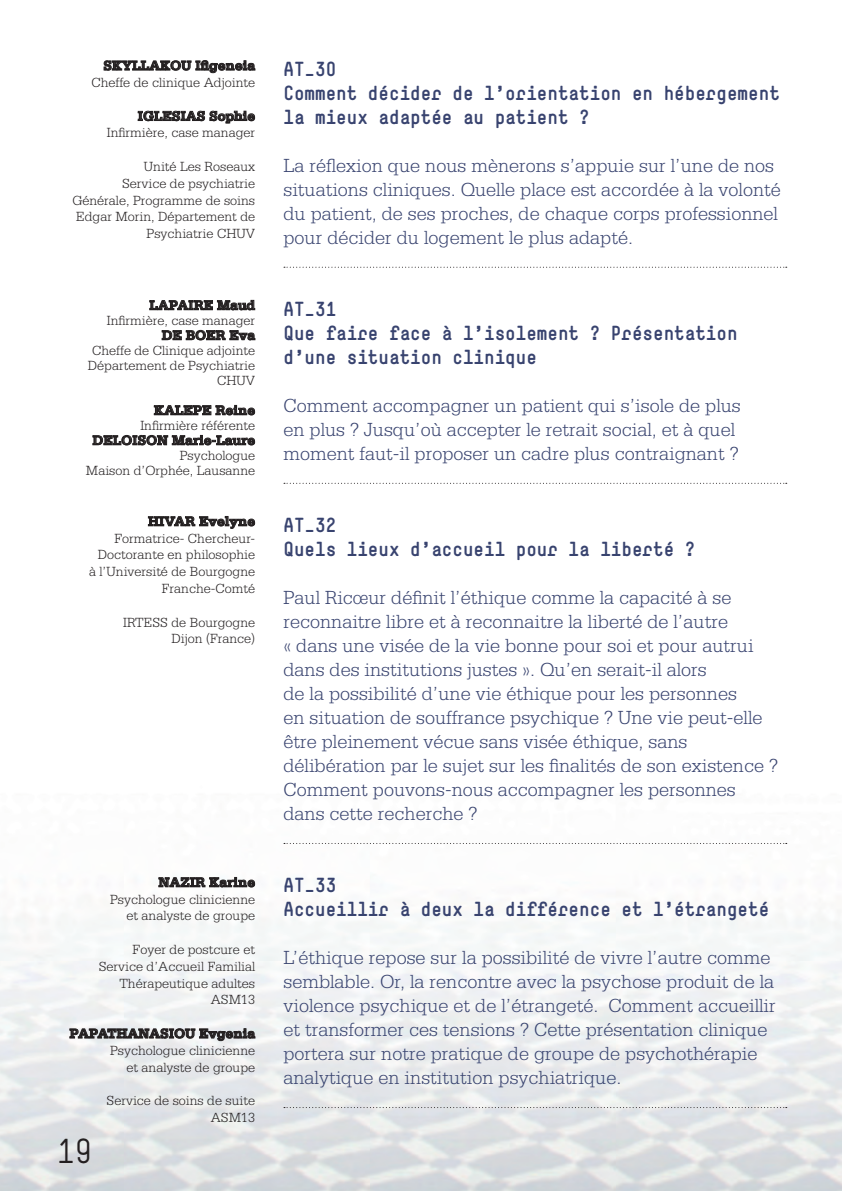
<style>
.page{position:relative;width:842px;height:1191px;background:#fff}
.page>*{position:absolute;margin:0;border:0;box-sizing:border-box;transform-origin:0 0}
.t1{font:34px "Simple";color:#231f20}
.t2{font:300 20px/24px "Serifa Std";color:#38436f}
.t3{font:700 20px/24px "Simple";color:#38436f}
.t4{font:300 14px/16.8px "Serifa Std";color:#231f20;text-align:right}
.t5{font:700 14px "Serifa Std";color:#231f20}
</style>
<div class="page">
<svg style="left:284px;top:267px;width:503px;height:1px"></svg>
<svg style="left:284px;top:483px;width:503px;height:1px"></svg>
<svg style="left:284px;top:843px;width:503px;height:1px"></svg>
<svg style="left:284px;top:1107px;width:503px;height:1px"></svg>
<svg style="left:103px;top:60px;width:153px;height:14px"></svg>
<svg style="left:137px;top:110px;width:119px;height:14px"></svg>
<svg style="left:149px;top:299px;width:107px;height:12px"></svg>
<svg style="left:161px;top:329px;width:95px;height:12px"></svg>
<svg style="left:153px;top:404px;width:103px;height:12px"></svg>
<svg style="left:92px;top:434px;width:164px;height:12px"></svg>
<svg style="left:147px;top:515px;width:109px;height:14px"></svg>
<svg style="left:158px;top:876px;width:98px;height:12px"></svg>
<svg style="left:69px;top:1027px;width:187px;height:14px;background:#9e9e9f"></svg>
<p class="t5" style="left:103px;top:57px;width:153px">SKYLLAKOU Ifigeneia</p>
<p class="t4" style="left:91px;top:74px;width:165px">Cheffe de clinique Adjointe</p>
<p class="t5" style="left:138px;top:108px;width:119px">IGLESIAS Sophie</p>
<p class="t4" style="left:107px;top:124px;width:150px">Infirmière, case manager</p>
<p class="t4" style="left:72px;top:158px;width:184px">Unité Les Roseaux<br>Service de psychiatrie<br>Générale, Programme de soins<br>Edgar Morin, Département de<br>Psychiatrie CHUV</p>
<p class="t5" style="left:149px;top:297px;width:107px">LAPAIRE Maud</p>
<p class="t4" style="left:107px;top:312px;width:150px">Infirmière, case manager</p>
<p class="t5" style="left:162px;top:327px;width:95px">DE BOER Eva</p>
<p class="t4" style="left:88px;top:343px;width:169px;line-height:15px">Cheffe de Clinique adjointe<br>Département de Psychiatrie<br>CHUV</p>
<p class="t5" style="left:154px;top:402px;width:103px">KALEPE Reine</p>
<p class="t4" style="left:140px;top:417px;width:116px">Infirmière référente</p>
<p class="t5" style="left:93px;top:432px;width:164px">DELOISON Marie-Laure</p>
<p class="t4" style="left:86px;top:448px;width:171px;line-height:15px">Psychologue<br>Maison d’Orphée, Lausanne</p>
<p class="t5" style="left:148px;top:513px;width:109px">HIVAR Evelyne</p>
<p class="t4" style="left:89px;top:530px;width:168px">Formatrice- Chercheur-<br>Doctorante en philosophie à l’Université de Bourgogne<br>Franche-Comté</p>
<p class="t4" style="left:123px;top:614px;width:134px">IRTESS de Bourgogne<br>Dijon (France)</p>
<p class="t5" style="left:159px;top:874px;width:98px">NAZIR Karine</p>
<p class="t4" style="left:110px;top:890px;width:147px">Psychologue clinicienne et analyste de groupe</p>
<p class="t4" style="left:99px;top:941px;width:158px">Foyer de postcure et<br>Service d’Accueil Familial<br>Thérapeutique adultes<br>ASM13</p>
<p class="t5" style="left:69px;top:1025px;width:187px">PAPATHANASIOU Evgenia</p>
<p class="t4" style="left:110px;top:1042px;width:147px">Psychologue clinicienne et analyste de groupe</p>
<p class="t4" style="left:107px;top:1092px;width:150px">Service de soins de suite<br>ASM13</p>
<h1 class="t1" style="left:57px;top:1130px;width:37px">19</h1>
<p class="t3" style="left:283px;top:56px;width:498px">AT_30<br>Comment décider de l’orientation en hébergement la mieux adaptée au patient ?</p>
<p class="t2" style="left:283px;top:153px;width:499px">La réflexion que nous mènerons s’appuie sur l’une de nos situations cliniques. Quelle place est accordée à la volonté du patient, de ses proches, de chaque corps professionnel pour décider du logement le plus adapté.</p>
<p class="t3" style="left:283px;top:296px;width:456px">AT_31<br>Que faire face à l’isolement ? Présentation d’une situation clinique</p>
<p class="t2" style="left:283px;top:393px;width:459px">Comment accompagner un patient qui s’isole de plus en plus ? Jusqu’où accepter le retrait social, et à quel moment faut-il proposer un cadre plus contraignant ?</p>
<p class="t3" style="left:283px;top:512px;width:413px">AT_32<br>Quels lieux d’accueil pour la liberté ?</p>
<p class="t2" style="left:283px;top:585px;width:496px">Paul Ricœur définit l’éthique comme la capacité à se reconnaitre libre et à reconnaitre la liberté de l’autre<br>« dans une visée de la vie bonne pour soi et pour autrui dans des institutions justes ». Qu’en serait-il alors<br>de la possibilité d’une vie éthique pour les personnes<br>en situation de souffrance psychique ? Une vie peut-elle être pleinement vécue sans visée éthique, sans délibération par le sujet sur les finalités de son existence ?<br>Comment pouvons-nous accompagner les personnes dans cette recherche ?</p>
<p class="t3" style="left:283px;top:872px;width:487px">AT_33<br>Accueillir à deux la différence et l’étrangeté</p>
<p class="t2" style="left:283px;top:945px;width:494px">L’éthique repose sur la possibilité de vivre l’autre comme semblable. Or, la rencontre avec la psychose produit de la violence psychique et de l’étrangeté. Comment accueillir et transformer ces tensions ? Cette présentation clinique portera sur notre pratique de groupe de psychothérapie analytique en institution psychiatrique.</p>
</div>
